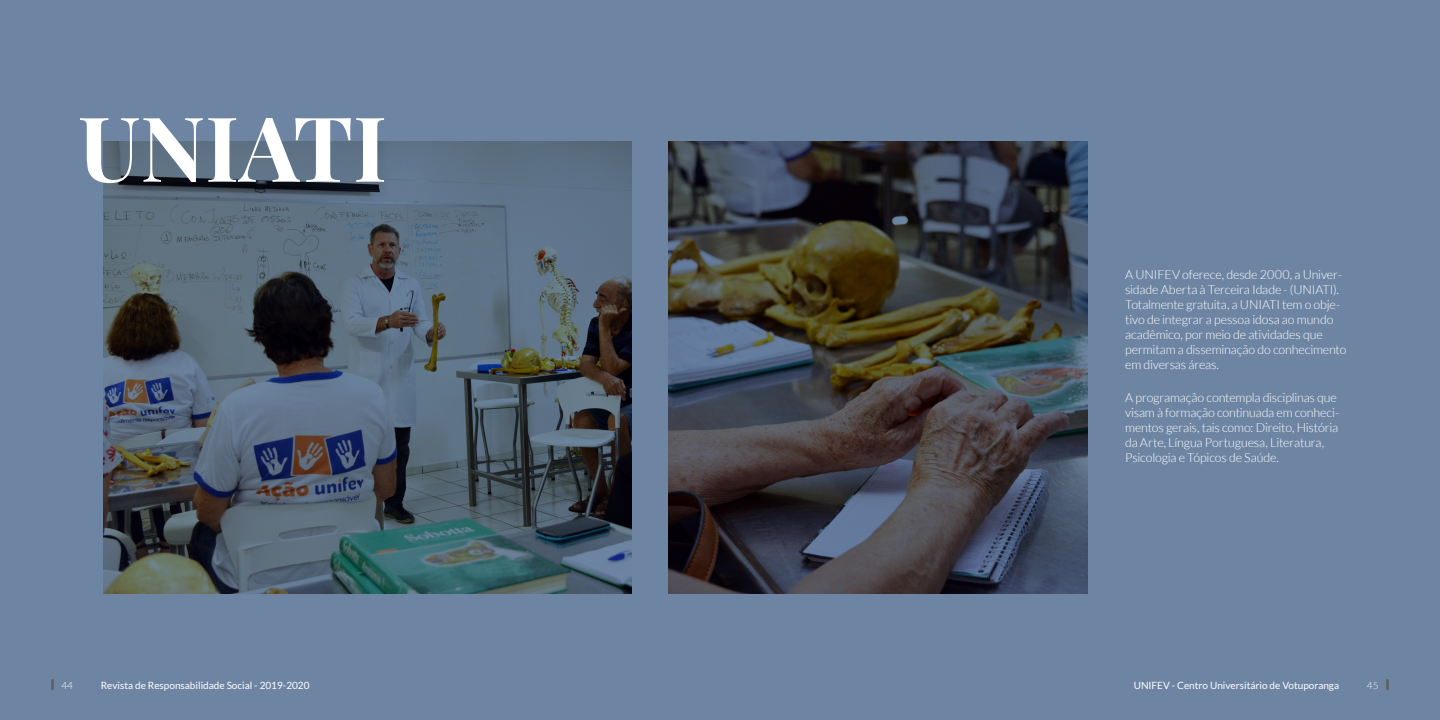
<style>
.page{position:relative;width:1440px;height:720px;background:#6d85a3}
.page>*{position:absolute;margin:0;border:0;box-sizing:border-box;transform-origin:0 0}
.t1{font:700 90px "Playfair Display";color:#fff}
.t2{font:300 12.5px/15px "Lato";letter-spacing:-.015em;color:#fff}
.t3{font:10px "Lato";color:#fff}
.t4{font:300 10px "Lato";color:#fff}
</style>
<div class="page">
<svg style="left:1386px;top:679px;width:3px;height:11px"></svg>
<svg style="left:51px;top:679px;width:3px;height:11px"></svg>
<svg style="left:104px;top:141px;width:528px;height:453px"></svg>
<svg style="left:668px;top:141px;width:420px;height:453px"></svg>
<h1 class="t1" style="left:78px;top:77px;width:310px">UNIATI</h1>
<p class="t2" style="left:1125px;top:267px;width:223px">A UNIFEV oferece, desde 2000, a Univer&shy;sidade Aberta à Terceira Idade - (UNIATI).<br>Totalmente gratuita, a UNIATI tem o obje&shy;tivo de integrar a pessoa idosa ao mundo acadêmico, por meio de atividades que permitam a disseminação do conhecimento em diversas áreas.</p>
<p class="t2" style="left:1125px;top:390px;width:215px">A programação contempla disciplinas que visam à formação continuada em conheci&shy;mentos gerais, tais como: Direito, História da Arte, Língua Portuguesa, Literatura, Psicologia e Tópicos de Saúde.</p>
<p class="t4" style="left:62px;top:680px;width:13px">44</p>
<p class="t3" style="left:101px;top:680px;width:210px">Revista de Responsabilidade Social - 2019-2020</p>
<p class="t3" style="left:1134px;top:680px;width:207px">UNIFEV - Centro Universitário de Votuporanga</p>
<p class="t4" style="left:1367px;top:680px;width:13px">45</p>
</div>
